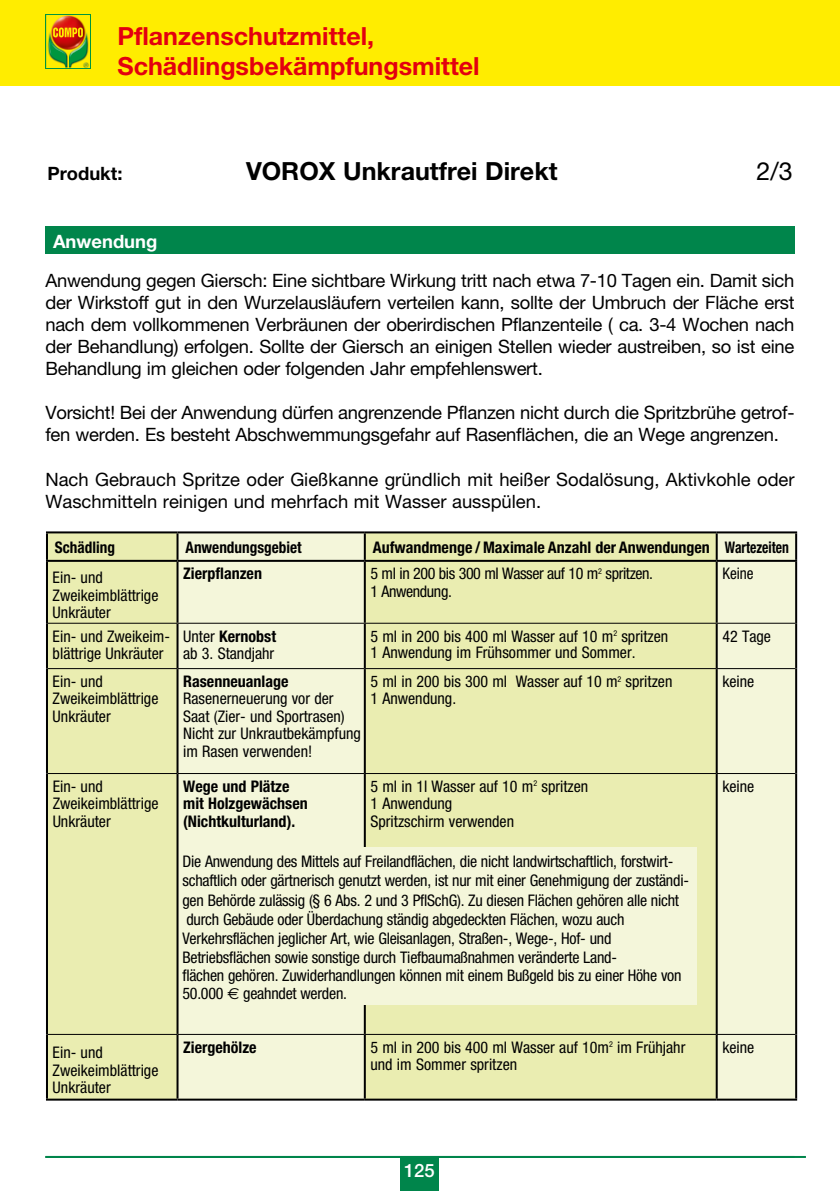
<style>
.page{position:relative;width:840px;height:1191px;background:#fff}
.page>*{position:absolute;margin:0;border:0;box-sizing:border-box;transform-origin:0 0}
.t1{font:700 25px/30px "Helvetica Neue";color:#e3000f}
.t2{font:700 25px "Helvetica Neue";color:#000}
.t3{font:25px "Helvetica Neue";color:#000}
.t4{font:18.4px/22px "Helvetica Neue";letter-spacing:-.015em;color:#000}
.t5{font:700 18.4px "Helvetica Neue";color:#fff}
.t6{font:700 18.4px "Helvetica Neue";color:#000}
.t7{font:500 18.4px "Helvetica Neue";color:#fff}
.t8{font:condensed 16px/17.6px "Helvetica Neue";letter-spacing:-.015em;color:#000}
.t9{font:700 condensed 16px/17.6px "Helvetica Neue";color:#000}
.t10{font:700 condensed 16px "Helvetica Neue";color:#000;scale:.95 1}
.t11{font:condensed 16px "Helvetica Neue";letter-spacing:-.015em;color:#000;scale:.95 1}
.s1{font-weight:700}
.s2{font-family:"Euro Sans";font-stretch:normal}
</style>
<div class="page">
<div style="left:48px;top:533px;width:128px;height:565px;background:#eaedb1"></div>
<svg style="left:178px;top:533px;width:616px;height:565px;background:#edf0c4"></svg>
<hr style="left:46px;top:531px;width:131px;height:2px;background:#000">
<hr style="left:46px;top:533px;width:2px;height:27px;background:#000">
<hr style="left:177px;top:531px;width:187px;height:2px;background:#000">
<hr style="left:176px;top:533px;width:2px;height:27px;background:#000">
<hr style="left:364px;top:531px;width:352px;height:2px;background:#000">
<hr style="left:363px;top:533px;width:2px;height:27px;background:#000">
<hr style="left:716px;top:531px;width:80px;height:2px;background:#000">
<hr style="left:715px;top:533px;width:2px;height:27px;background:#000">
<hr style="left:794px;top:533px;width:2px;height:27px;background:#000">
<hr style="left:46px;top:560px;width:131px;height:2px;background:#000">
<hr style="left:46px;top:562px;width:2px;height:61px;background:#000">
<hr style="left:177px;top:560px;width:187px;height:2px;background:#000">
<hr style="left:176px;top:562px;width:2px;height:61px;background:#000">
<hr style="left:364px;top:560px;width:352px;height:2px;background:#000">
<hr style="left:363px;top:562px;width:2px;height:61px;background:#000">
<hr style="left:716px;top:560px;width:80px;height:2px;background:#000">
<hr style="left:715px;top:562px;width:2px;height:61px;background:#000">
<hr style="left:794px;top:562px;width:2px;height:61px;background:#000">
<hr style="left:46px;top:623px;width:2px;height:45px;background:#000">
<hr style="left:176px;top:624px;width:2px;height:44px;background:#000">
<hr style="left:363px;top:624px;width:2px;height:44px;background:#000">
<hr style="left:715px;top:624px;width:2px;height:44px;background:#000">
<hr style="left:794px;top:623px;width:2px;height:45px;background:#000">
<hr style="left:46px;top:668px;width:2px;height:105px;background:#000">
<hr style="left:176px;top:669px;width:2px;height:104px;background:#000">
<hr style="left:363px;top:669px;width:2px;height:104px;background:#000">
<hr style="left:715px;top:669px;width:2px;height:104px;background:#000">
<hr style="left:794px;top:668px;width:2px;height:105px;background:#000">
<hr style="left:46px;top:773px;width:2px;height:261px;background:#000">
<hr style="left:176px;top:774px;width:2px;height:260px;background:#000">
<hr style="left:363px;top:774px;width:2px;height:260px;background:#000">
<hr style="left:715px;top:774px;width:2px;height:260px;background:#000">
<hr style="left:794px;top:773px;width:2px;height:261px;background:#000">
<hr style="left:46px;top:1034px;width:2px;height:64px;background:#000">
<hr style="left:176px;top:1035px;width:2px;height:63px;background:#000">
<hr style="left:363px;top:1035px;width:2px;height:63px;background:#000">
<hr style="left:715px;top:1035px;width:2px;height:63px;background:#000">
<hr style="left:794px;top:1034px;width:2px;height:64px;background:#000">
<hr style="left:46px;top:1098px;width:131px;height:2px;background:#000">
<hr style="left:177px;top:1098px;width:187px;height:2px;background:#000">
<hr style="left:364px;top:1098px;width:352px;height:2px;background:#000">
<hr style="left:716px;top:1098px;width:80px;height:2px;background:#000">
<hr style="left:48px;top:623px;width:129px;height:1px;background:#000">
<hr style="left:177px;top:623px;width:187px;height:1px;background:#000">
<hr style="left:364px;top:623px;width:352px;height:1px;background:#000">
<hr style="left:716px;top:623px;width:78px;height:1px;background:#000">
<hr style="left:48px;top:668px;width:129px;height:1px;background:#000">
<hr style="left:177px;top:668px;width:187px;height:1px;background:#000">
<hr style="left:364px;top:668px;width:352px;height:1px;background:#000">
<hr style="left:716px;top:668px;width:78px;height:1px;background:#000">
<hr style="left:48px;top:773px;width:129px;height:1px;background:#000">
<hr style="left:177px;top:773px;width:187px;height:1px;background:#000">
<hr style="left:364px;top:773px;width:352px;height:1px;background:#000">
<hr style="left:716px;top:773px;width:78px;height:1px;background:#000">
<hr style="left:48px;top:1034px;width:129px;height:1px;background:#000">
<hr style="left:177px;top:1034px;width:187px;height:1px;background:#000">
<hr style="left:364px;top:1034px;width:352px;height:1px;background:#000">
<hr style="left:716px;top:1034px;width:78px;height:1px;background:#000">
<div style="left:346px;top:846px;width:350px;height:158px;background:#f4f6da"></div>
<div style="left:0;top:0;width:839px;height:85px;background:#ffed00"></div>
<svg style="left:45px;top:14px;width:46px;height:54px"></svg>
<img style="left:46px;top:15px;width:44px;height:52px">
<svg style="left:53px;top:27px;width:30px;height:10px"></svg>
<div style="left:400px;top:1157px;width:38px;height:34px;background:#00854b"></div>
<hr style="left:45px;top:1156px;width:760px;height:2px;background:#00854b">
<div style="left:45px;top:227px;width:749px;height:27px;background:#00854b"></div>
<h1 class="t1" style="left:117px;top:20px;width:363px">Pflanzenschutzmittel,<br>Schädlingsbekämpfungsmittel</h1>
<p class="t6" style="left:47px;top:162px;width:76px">Produkt:</p>
<h1 class="t2" style="left:246px;top:156px;width:313px">VOROX Unkrautfrei Direkt</h1>
<h1 class="t3" style="left:756px;top:157px;width:38px">2/3</h1>
<p class="t5" style="left:53px;top:230px;width:106px">Anwendung</p>
<p class="t4" style="left:45px;top:269px;width:750px;text-align:justify">Anwendung gegen Giersch: Eine sichtbare Wirkung tritt nach etwa 7-10 Tagen ein. Damit sich der Wirkstoff gut in den Wurzelausläufern verteilen kann, sollte der Umbruch der Fläche erst nach dem vollkommenen Verbräunen der oberirdischen Pflanzenteile ( ca. 3-4 Wochen nach der Behandlung) erfolgen. Sollte der Giersch an einigen Stellen wieder austreiben, so ist eine Behandlung im gleichen oder folgenden Jahr empfehlenswert.</p>
<p class="t4" style="left:45px;top:401px;width:748px">Vorsicht! Bei der Anwendung dürfen angrenzende Pflanzen nicht durch die Spritzbrühe getrof&shy;fen werden. Es besteht Abschwemmungsgefahr auf Rasenflächen, die an Wege angrenzen.</p>
<p class="t4" style="left:45px;top:468px;width:750px">Nach Gebrauch Spritze oder Gießkanne gründlich mit heißer Sodalösung, Aktivkohle oder<br>Waschmitteln reinigen und mehrfach mit Wasser ausspülen.</p>
<p class="t10" style="left:55px;top:537px;width:65px">Schädling</p>
<p class="t10" style="left:185px;top:537px;width:124px">Anwendungsgebiet</p>
<p class="t9" style="left:372px;top:538px;width:417px">Aufwandmenge / Maximale Anzahl der Anwendungen Wartezeiten</p>
<p class="t8" style="left:53px;top:569px;width:107px">Ein- und<br>Zweikeimblättrige<br>Unkräuter</p>
<p class="t9" style="left:183px;top:564px;width:80px">Zierpflanzen</p>
<p class="t8" style="left:370px;top:564px;width:284px">5 ml in 200 bis 300 ml Wasser auf 10 m<sup>2</sup> spritzen.<br>1 Anwendung.</p>
<p class="t11" style="left:722px;top:564px;width:34px">Keine</p>
<p class="t8" style="left:53px;top:627px;width:119px">Ein- und Zweikeim&shy;blättrige Unkräuter</p>
<p class="t8" style="left:183px;top:627px;width:94px">Unter <span class="s1">Kernobst </span>ab 3. Standjahr</p>
<p class="t8" style="left:370px;top:628px;width:299px;line-height:16px">5 ml in 200 bis 400 ml Wasser auf 10 m<sup>2</sup> spritzen<br>1 Anwendung im Frühsommer und Sommer.</p>
<p class="t8" style="left:722px;top:627px;width:50px">42 Tage</p>
<p class="t8" style="left:53px;top:672px;width:107px">Ein- und<br>Zweikeimblättrige<br>Unkräuter</p>
<p class="t9" style="left:183px;top:672px;width:107px">Rasenneuanlage</p>
<p class="t8" style="left:370px;top:672px;width:303px">5 ml in 200 bis 300 ml Wasser auf 10 m<sup>2</sup> spritzen<br>1 Anwendung.</p>
<p class="t8" style="left:722px;top:672px;width:33px">keine</p>
<p class="t8" style="left:183px;top:689px;width:179px">Rasenerneuerung vor der<br>Saat (Zier- und Sportrasen)<br>Nicht zur Unkrautbekämpfung im Rasen verwenden!</p>
<p class="t8" style="left:53px;top:777px;width:107px">Ein- und<br>Zweikeimblättrige<br>Unkräuter</p>
<p class="t9" style="left:183px;top:777px;width:126px">Wege und Plätze mit Holzgewächsen (Nichtkulturland).</p>
<p class="t8" style="left:370px;top:777px;width:219px">5 ml in 1l Wasser auf 10 m<sup>2</sup> spritzen<br>1 Anwendung<br>Spritzschirm verwenden</p>
<p class="t8" style="left:722px;top:777px;width:33px">keine</p>
<p class="t8" style="left:182px;top:852px;width:507px;line-height:18.8px">Die Anwendung des Mittels auf Freilandflächen, die nicht landwirtschaftlich, forstwirt&shy;schaftlich oder gärtnerisch genutzt werden, ist nur mit einer Genehmigung der zuständi&shy;gen Behörde zulässig (§ 6 Abs. 2 und 3 PflSchG). Zu diesen Flächen gehören alle nicht durch Gebäude oder Überdachung ständig abgedeckten Flächen, wozu auch Verkehrsflächen jeglicher Art, wie Gleisanlagen, Straßen-, Wege-, Hof- und Betriebsflächen sowie sonstige durch Tiefbaumaßnahmen veränderte Land-<br>flächen gehören. Zuwiderhandlungen können mit einem Bußgeld bis zu einer Höhe von 50.000 <span class="s2">€</span> geahndet werden.</p>
<p class="t8" style="left:53px;top:1043px;width:107px">Ein- und<br>Zweikeimblättrige<br>Unkräuter</p>
<p class="t9" style="left:183px;top:1037px;width:75px">Ziergehölze</p>
<p class="t8" style="left:370px;top:1038px;width:316px">5 ml in 200 bis 400 ml Wasser auf 10m<sup>2</sup> im Frühjahr und im Sommer spritzen</p>
<p class="t8" style="left:722px;top:1038px;width:33px">keine</p>
<p class="t7" style="left:404px;top:1159px;width:32px">125</p>
</div>
